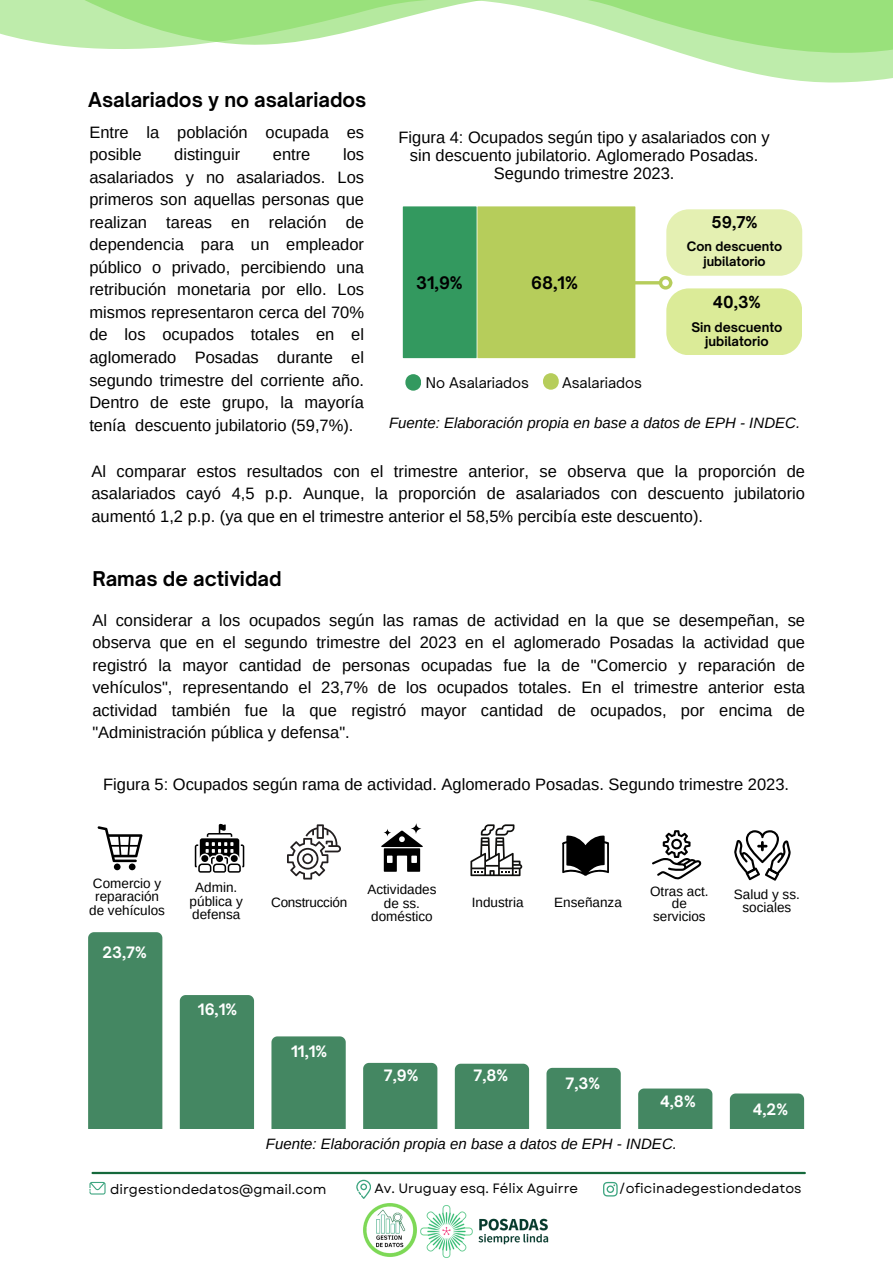
<style>
.page{position:relative;width:893px;height:1264px;background:#fff}
.page>*{position:absolute;margin:0;border:0;box-sizing:border-box;transform-origin:0 0}
.t1{font:700 19.5px "Open Sauce One";color:#000}
.t2{font:16.5px/22.5px "Arimo";color:#000;text-align:justify}
.t3{font:700 16.5px "Open Sauce One";color:#000}
.t4{font:700 15.9px "Open Sauce One";color:#000}
.t5{font:700 15.6px "Open Sauce One";color:#000}
.t6{font:italic 15px "Arimo";color:#000}
.t7{font:700 15px "Open Sauce One";color:#fff}
.t8{font:14.1px "Open Sauce One";color:#000}
.t9{font:13.5px/13.5px "Arimo";color:#000;text-align:center}
.t10{font:13.5px "Garet";color:#020202}
.t11{font:13.5px "Arimo";letter-spacing:-.02em;color:#000}
.t12{font:700 12.75px/14.4px "Open Sauce One";color:#000;text-align:center}
.t13{font:700 12.45px/14.1px "Open Sauce One";color:#000;text-align:center}
</style>
<div class="page">
<svg style="left:0;top:0;width:892px;height:83px"></svg>
<img style="left:363px;top:1203px;width:54px;height:54px">
<svg style="left:89px;top:1181px;width:16px;height:13px"></svg>
<svg style="left:356px;top:1179px;width:15px;height:19px"></svg>
<svg style="left:603px;top:1181px;width:14px;height:15px"></svg>
<hr style="left:93px;top:1171px;width:711px;height:3px;background:#15693b">
<img style="left:420px;top:1205px;width:129px;height:53px">
<svg style="left:403px;top:206px;width:232px;height:152px;background:#8cbc5c"></svg>
<svg style="left:666px;top:209px;width:136px;height:67px;background:#e5f0b6"></svg>
<svg style="left:543px;top:373px;width:15px;height:17px"></svg>
<svg style="left:405px;top:374px;width:16px;height:16px"></svg>
<hr style="left:593px;top:281px;width:65px;height:3px;background:#b6cd5b">
<div style="left:658px;top:276px;width:14px;height:13px;border:3px solid #b6cd5b;border-radius:50%"></div>
<div style="left:88px;top:932px;width:74px;height:196px;background:#448762"></div>
<div style="left:180px;top:995px;width:74px;height:133px;background:#448762"></div>
<div style="left:271px;top:1036px;width:75px;height:92px;background:#448762"></div>
<div style="left:363px;top:1062px;width:74px;height:66px;background:#448762"></div>
<div style="left:455px;top:1063px;width:74px;height:65px;background:#448762"></div>
<div style="left:546px;top:1067px;width:74px;height:61px;background:#448762"></div>
<div style="left:638px;top:1088px;width:74px;height:40px;background:#448762"></div>
<div style="left:729px;top:1093px;width:75px;height:35px;background:#448762"></div>
<svg style="left:97px;top:826px;width:45px;height:36px"></svg>
<div style="left:129px;top:863px;width:6px;height:7px;background:#000;border-radius:50%"></div>
<div style="left:114px;top:863px;width:7px;height:7px;background:#000;border-radius:50%"></div>
<svg style="left:195px;top:823px;width:49px;height:49px"></svg>
<svg style="left:381px;top:823px;width:42px;height:48px"></svg>
<svg style="left:562px;top:835px;width:47px;height:40px"></svg>
<svg style="left:470px;top:824px;width:52px;height:52px"></svg>
<svg style="left:734px;top:830px;width:57px;height:50px"></svg>
<svg style="left:287px;top:824px;width:54px;height:55px"></svg>
<svg style="left:666px;top:288px;width:136px;height:67px;background:#dcec9d"></svg>
<svg style="left:652px;top:830px;width:49px;height:49px"></svg>
<div style="left:416px;top:273px;width:47px;height:21px;background:#33995f"></div>
<div style="left:531px;top:273px;width:47px;height:21px;background:#b6cd5b"></div>
<h3 class="t1" style="left:88px;top:87px;width:280px">Asalariados y no asalariados</h3>
<h3 class="t2" style="left:89px;top:121px;width:276px">Entre la población ocupada es posible</h3>
<p class="t2" style="left:398px;top:128px;width:373px;line-height:18px;text-align:center">Figura 4: Ocupados según tipo y asalariados con y sin descuento jubilatorio. Aglomerado Posadas.<br>Segundo trimestre 2023.</p>
<h3 class="t2" style="left:89px;top:143px;width:276px;text-indent:254px">los asalariados y no asalariados. Los primeros son aquellas personas que realizan tareas en relación de dependencia para un empleador público o privado, percibiendo una retribución monetaria por ello. Los mismos representaron cerca del 70% de los ocupados totales en el aglomerado Posadas durante el segundo trimestre del corriente año.<br>Dentro de este grupo, la mayoría tenía descuento jubilatorio (59,7%).</h3>
<h3 class="t2" style="left:174px;top:143px;width:67px">distinguir</h3>
<h3 class="t2" style="left:273px;top:143px;width:39px">entre</h3>
<h3 class="t5" style="left:711px;top:213px;width:48px">59,7%</h3>
<p class="t13" style="left:687px;top:239px;width:97px">Con descuento jubilatorio</p>
<p class="t4" style="left:712px;top:292px;width:50px">40,3%</p>
<p class="t12" style="left:691px;top:320px;width:93px">Sin descuento jubilatorio</p>
<h1 class="t3" style="left:416px;top:273px;width:48px">31,9%</h1>
<h3 class="t3" style="left:531px;top:273px;width:48px">68,1%</h3>
<p class="t8" style="left:426px;top:374px;width:105px">No Asalariados</p>
<p class="t8" style="left:562px;top:374px;width:81px">Asalariados</p>
<p class="t6" style="left:389px;top:414px;width:412px">Fuente: Elaboración propia en base a datos de EPH - INDEC.</p>
<p class="t2" style="left:91px;top:459px;width:715px">Al comparar estos resultados con el trimestre anterior, se observa que la proporción de asalariados cayó 4,5 p.p. Aunque, la proporción de asalariados con descuento jubilatorio aumentó 1,2 p.p. (ya que en el trimestre anterior el 58,5% percibía este descuento).</p>
<h4 class="t1" style="left:92px;top:566px;width:191px">Ramas de actividad</h4>
<p class="t2" style="left:92px;top:609px;width:714px">Al considerar a los ocupados según las ramas de actividad en la que se desempeñan, se observa que en el segundo trimestre del 2023 en el aglomerado Posadas la actividad que registró la mayor cantidad de personas ocupadas fue la de "Comercio y reparación de vehículos", representando el 23,7% de los ocupados totales. En el trimestre anterior esta actividad también fue la que registró mayor cantidad de ocupados, por encima de "Administración pública y defensa".</p>
<h2 class="t2" style="left:103px;top:773px;width:687px">Figura 5: Ocupados según rama de actividad. Aglomerado Posadas. Segundo trimestre 2023.</h2>
<h2 class="t9" style="left:89px;top:876px;width:77px">Comercio y reparación de vehículos</h2>
<h2 class="t9" style="left:190px;top:880px;width:55px">Admin. pública y defensa</h2>
<h2 class="t9" style="left:367px;top:882px;width:70px">Actividades de ss. doméstico</h2>
<h4 class="t11" style="left:271px;top:894px;width:77px">Construcción</h4>
<h4 class="t7" style="left:102px;top:943px;width:46px">23,7%</h4>
<h4 class="t7" style="left:198px;top:999px;width:41px">16,1%</h4>
<h4 class="t7" style="left:291px;top:1041px;width:38px">11,1%</h4>
<h4 class="t9" style="left:650px;top:885px;width:60px;line-height:12.3px">Otras act. de servicios</h4>
<p class="t9" style="left:471px;top:895px;width:53px">Industria</p>
<h2 class="t9" style="left:554px;top:895px;width:69px">Enseñanza</h2>
<h4 class="t9" style="left:733px;top:887px;width:67px">Salud y ss. sociales</h4>
<h4 class="t7" style="left:384px;top:1065px;width:36px">7,9%</h4>
<h4 class="t7" style="left:473px;top:1065px;width:36px">7,8%</h4>
<h4 class="t7" style="left:565px;top:1074px;width:36px">7,3%</h4>
<h2 class="t7" style="left:660px;top:1091px;width:37px">4,8%</h2>
<h2 class="t6" style="left:266px;top:1135px;width:412px">Fuente: Elaboración propia en base a datos de EPH - INDEC.</h2>
<h2 class="t7" style="left:752px;top:1100px;width:37px">4,2%</h2>
<h1 class="t10" style="left:110px;top:1179px;width:218px">dirgestiondedatos@gmail.com</h1>
<p class="t10" style="left:374px;top:1178px;width:205px">Av. Uruguay esq. Félix Aguirre</p>
<h3 class="t10" style="left:618px;top:1178px;width:184px">/oficinadegestiondedatos</h3>
</div>
